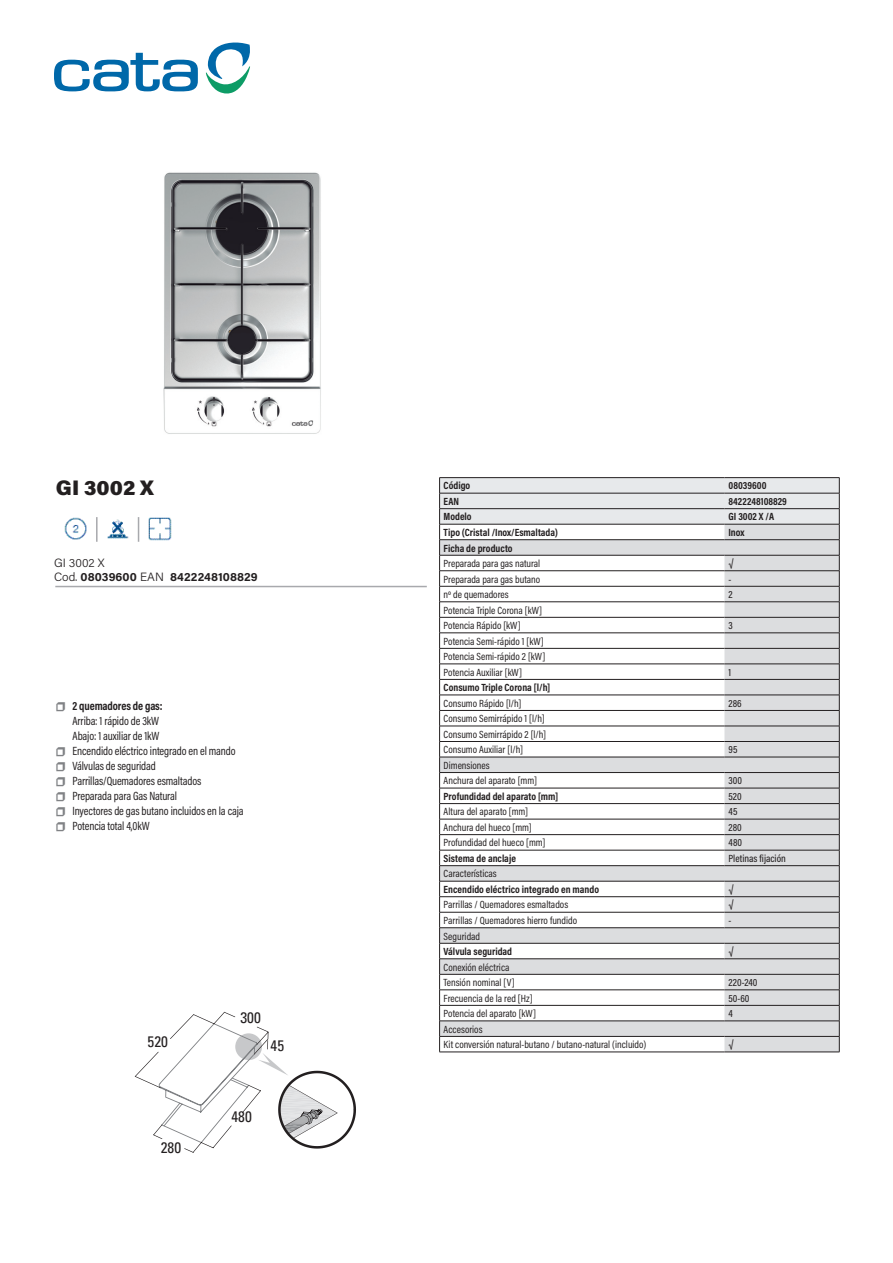
<style>
.page{position:relative;width:893px;height:1263px;background:#fff}
.page>*{position:absolute;margin:0;border:0;box-sizing:border-box;transform-origin:0 0}
.t1{font:900 21px "Acumin Pro";letter-spacing:.005em;color:#231f20}
.t2{font:condensed 15.3px "Univers";color:#231f20}
.t3{font:12px "Acumin Pro Cond";letter-spacing:-.01em;color:#231f20;scale:.96 1}
.t4{font:700 12px/14px "Acumin Pro";letter-spacing:.005em;color:#231f20}
.t5{font:700 12px "Acumin Pro Cond";letter-spacing:-.01em;color:#231f20;scale:.96 1}
.t6{font:10.5px/15.5px "Acumin Pro Cond";color:#231f20}
.t7{font:700 10.5px "Acumin Pro Cond";color:#231f20}
.t8{font:500 10.5px "Acumin Pro Cond";color:#231f20}
.s1{font-weight:300}
.s2{font-family:"Acumin Pro Wide";font-weight:400;font-size:21px;color:#808285}
.s3{font-family:"Acumin Pro Wide";font-size:21px;color:#808285}
</style>
<div class="page">
<svg style="left:206px;top:42px;width:44px;height:52px"></svg>
<svg style="left:54px;top:53px;width:144px;height:38px"></svg>
<hr style="left:439px;top:477px;width:285px;height:1px;background:#231f20">
<hr style="left:724px;top:477px;width:115px;height:1px;background:#231f20">
<svg style="left:439px;top:478px;width:401px;height:574px"></svg>
<hr style="left:439px;top:1052px;width:285px;height:1px;background:#231f20">
<hr style="left:724px;top:1052px;width:115px;height:1px;background:#231f20">
<hr style="left:55px;top:586px;width:372px;height:1px;background:#a8a9ad">
<svg style="left:135px;top:1012px;width:221px;height:141px"></svg>
<img style="left:163px;top:172px;width:158px;height:262px">
<img style="left:107px;top:519px;width:22px;height:20px">
<img style="left:148px;top:517px;width:24px;height:24px">
<img style="left:64px;top:517px;width:23px;height:23px">
<hr style="left:96px;top:517px;width:2px;height:25px;background:#a8a9ad">
<svg style="left:138px;top:517px;width:1px;height:25px"></svg>
<h1 class="t1" style="left:56px;top:472px;width:99px">GI 3002 X</h1>
<p class="t4" style="left:54px;top:555px;width:205px"><span class="s1">GI 3002 X<br>Cod.</span> 08039600 <span class="s1">EAN</span> 8422248108829</p>
<p class="t5" style="left:56px;top:698px;width:113px"><span class="s2">❒</span> 2 quemadores de gas:</p>
<p class="t3" style="left:73px;top:713px;width:92px">Arriba: 1 rápido de 3kW</p>
<p class="t3" style="left:73px;top:728px;width:92px">Abajo: 1 auxiliar de 1kW</p>
<p class="t3" style="left:56px;top:743px;width:189px"><span class="s3">❒</span> Encendido eléctrico integrado en el mando</p>
<p class="t3" style="left:56px;top:758px;width:106px"><span class="s3">❒</span> Válvulas de seguridad</p>
<p class="t3" style="left:56px;top:773px;width:153px"><span class="s3">❒</span> Parrillas/Quemadores esmaltados</p>
<p class="t3" style="left:56px;top:788px;width:128px"><span class="s3">❒</span> Preparada para Gas Natural</p>
<p class="t3" style="left:56px;top:803px;width:197px"><span class="s3">❒</span> Inyectores de gas butano incluidos en la caja</p>
<p class="t3" style="left:56px;top:818px;width:100px"><span class="s3">❒</span> Potencia total 4,0kW</p>
<h2 class="t2" style="left:148px;top:1031px;width:22px">520</h2>
<h2 class="t2" style="left:161px;top:1138px;width:22px">280</h2>
<h2 class="t2" style="left:240px;top:1008px;width:22px">300</h2>
<h2 class="t2" style="left:271px;top:1036px;width:15px">45</h2>
<h2 class="t2" style="left:231px;top:1107px;width:22px">480</h2>
<p class="t7" style="left:444px;top:479px;width:28px">Código</p>
<p class="t7" style="left:729px;top:479px;width:39px">08039600</p>
<p class="t7" style="left:444px;top:494px;width:17px">EAN</p>
<p class="t7" style="left:729px;top:494px;width:60px">8422248108829</p>
<p class="t7" style="left:444px;top:510px;width:30px">Modelo</p>
<p class="t7" style="left:729px;top:510px;width:47px">GI 3002 X /A</p>
<p class="t7" style="left:444px;top:525px;width:116px">Tipo (Cristal /Inox/Esmaltada)</p>
<p class="t7" style="left:729px;top:525px;width:18px">Inox</p>
<p class="t7" style="left:444px;top:541px;width:71px">Ficha de producto</p>
<p class="t6" style="left:444px;top:555px;width:98px">Preparada para gas natural</p>
<p class="t8" style="left:729px;top:557px;width:7px">√</p>
<p class="t6" style="left:444px;top:571px;width:98px">Preparada para gas butano</p>
<p class="t8" style="left:729px;top:572px;width:4px">-</p>
<p class="t6" style="left:444px;top:586px;width:67px">nº de quemadores</p>
<p class="t8" style="left:729px;top:588px;width:6px">2</p>
<p class="t6" style="left:444px;top:602px;width:100px">Potencia Triple Corona [kW]<br>Potencia Rápido [kW]</p>
<p class="t8" style="left:729px;top:619px;width:6px">3</p>
<p class="t6" style="left:444px;top:633px;width:103px">Potencia Semi-rápido 1 [kW]<br>Potencia Semi-rápido 2 [kW]<br>Potencia Auxiliar [kW]</p>
<p class="t8" style="left:729px;top:665px;width:4px">1</p>
<p class="t7" style="left:444px;top:681px;width:108px">Consumo Triple Corona [l/h]</p>
<p class="t6" style="left:444px;top:695px;width:79px">Consumo Rápido [l/h]</p>
<p class="t8" style="left:729px;top:696px;width:15px">286</p>
<p class="t6" style="left:444px;top:711px;width:104px">Consumo Semirrápido 1 [l/h]<br>Consumo Semirrápido 2 [l/h]<br>Consumo Auxiliar [l/h]</p>
<p class="t8" style="left:729px;top:743px;width:10px">95</p>
<p class="t6" style="left:444px;top:757px;width:95px">Dimensiones<br>Anchura del aparato [mm]</p>
<p class="t8" style="left:729px;top:774px;width:15px">300</p>
<p class="t7" style="left:444px;top:789px;width:116px">Profundidad del aparato [mm]</p>
<p class="t8" style="left:729px;top:789px;width:15px">520</p>
<p class="t6" style="left:444px;top:804px;width:86px">Altura del aparato [mm]</p>
<p class="t8" style="left:729px;top:805px;width:10px">45</p>
<p class="t6" style="left:444px;top:819px;width:90px">Anchura del hueco [mm]</p>
<p class="t8" style="left:729px;top:820px;width:15px">280</p>
<p class="t6" style="left:444px;top:835px;width:103px">Profundidad del hueco [mm]</p>
<p class="t8" style="left:729px;top:836px;width:15px">480</p>
<p class="t7" style="left:444px;top:851px;width:74px">Sistema de anclaje</p>
<p class="t8" style="left:729px;top:851px;width:59px">Pletinas fijación</p>
<p class="t6" style="left:444px;top:866px;width:55px">Características</p>
<p class="t7" style="left:444px;top:882px;width:157px">Encendido eléctrico integrado en mando</p>
<p class="t8" style="left:729px;top:882px;width:7px">√</p>
<p class="t6" style="left:444px;top:897px;width:126px">Parrillas / Quemadores esmaltados</p>
<p class="t8" style="left:729px;top:898px;width:7px">√</p>
<p class="t6" style="left:444px;top:912px;width:135px">Parrillas / Quemadores hierro fundido</p>
<p class="t8" style="left:729px;top:913px;width:4px">-</p>
<p class="t6" style="left:444px;top:928px;width:38px">Seguridad</p>
<p class="t7" style="left:444px;top:944px;width:70px">Válvula seguridad</p>
<p class="t8" style="left:729px;top:944px;width:7px">√</p>
<p class="t6" style="left:444px;top:959px;width:73px">Conexión eléctrica<br>Tensión nominal [V]</p>
<p class="t8" style="left:729px;top:976px;width:31px">220-240</p>
<p class="t6" style="left:444px;top:990px;width:91px">Frecuencia de la red [Hz]</p>
<p class="t8" style="left:729px;top:991px;width:23px">50-60</p>
<p class="t6" style="left:444px;top:1005px;width:94px">Potencia del aparato [kW]</p>
<p class="t8" style="left:729px;top:1007px;width:6px">4</p>
<p class="t6" style="left:444px;top:1021px;width:204px">Accesorios<br>Kit conversión natural-butano / butano-natural (incluido)</p>
<p class="t8" style="left:729px;top:1038px;width:7px">√</p>
</div>
